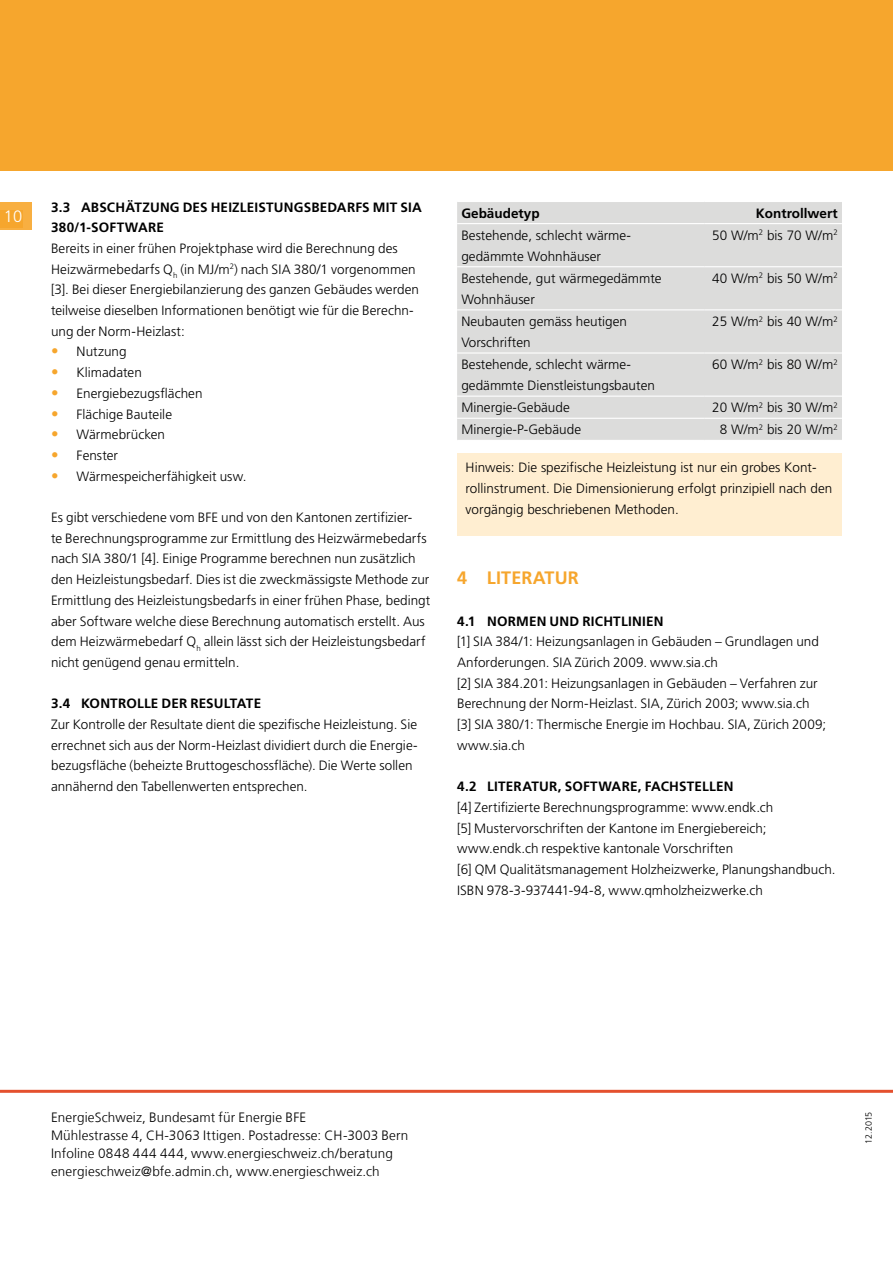
<style>
.page{position:relative;width:893px;height:1263px;background:#fff}
.page>*{position:absolute;margin:0;border:0;box-sizing:border-box;transform-origin:0 0}
.t1{font:700 18px "Frutiger LT Std";letter-spacing:.01em;color:#f6a62d}
.t2{font:300 16.5px "Frutiger LT Std";color:#fff}
.t3{font:300 13.5px/20.7px "Frutiger LT Std";color:#000}
.t4{font:300 13.5px/18px "Frutiger LT Com";letter-spacing:.015em;color:#000}
.t5{font:700 13.5px/20.7px "Frutiger LT Std";letter-spacing:.015em;color:#000}
.t6{font:300 9px "Frutiger LT Com";letter-spacing:-.015em;color:#000}
.s1{font-size:15px;color:#f6a62d}
</style>
<div class="page">
<div style="left:0;top:202px;width:32px;height:28px;background:#f8af41"></div>
<div style="left:0;top:210px;width:22px;height:18px;background:#f6a62d"></div>
<div style="left:457px;top:202px;width:385px;height:238px;background:#dcdcdb"></div>
<hr style="left:457px;top:223px;width:248px;height:1px;background:#fff">
<hr style="left:705px;top:223px;width:137px;height:1px;background:#fff">
<hr style="left:457px;top:266px;width:248px;height:1px;background:#fff">
<hr style="left:705px;top:266px;width:137px;height:1px;background:#fff">
<hr style="left:457px;top:309px;width:248px;height:1px;background:#fff">
<hr style="left:705px;top:309px;width:137px;height:1px;background:#fff">
<hr style="left:457px;top:352px;width:248px;height:2px;background:#fff">
<hr style="left:705px;top:352px;width:137px;height:2px;background:#fff">
<hr style="left:457px;top:396px;width:248px;height:1px;background:#fff">
<hr style="left:705px;top:396px;width:137px;height:1px;background:#fff">
<hr style="left:457px;top:418px;width:248px;height:1px;background:#fff">
<hr style="left:705px;top:418px;width:137px;height:1px;background:#fff">
<div style="left:457px;top:453px;width:385px;height:82px;background:#ffeed1"></div>
<div style="left:0;top:0;width:893px;height:170px;background:#f6a62d"></div>
<hr style="left:0;top:1090px;width:893px;height:3px;background:#e4502e">
<p class="t2" style="left:4px;top:207px;width:20px">10</p>
<p class="t5" style="left:51px;top:197px;width:372px">3.3 ABSCHÄTZUNG DES H EIZLEISTUNGSBEDARFS MIT SIA<br>380/1-SOFTWARE</p>
<p class="t3" style="left:51px;top:238px;width:370px">Bereits in einer frühen Projektphase wird die Berechnung des Heizwärmebedarfs Q<sub>h</sub> (in MJ/m<sup>2</sup>) nach SIA 380/1 vorgenommen [3]. Bei dieser Energiebilanzierung des ganzen Gebäudes werden teilweise dieselben Informationen benötigt wie für die Berechn&shy;ung der Norm-Heizlast:</p>
<p class="t3" style="left:51px;top:342px;width:77px"><span class="s1">•</span> Nutzung</p>
<p class="t3" style="left:51px;top:362px;width:92px"><span class="s1">•</span> Klimadaten</p>
<p class="t3" style="left:51px;top:383px;width:153px"><span class="s1">•</span> Energiebezugsflächen</p>
<p class="t3" style="left:51px;top:404px;width:123px"><span class="s1">•</span> Flächige Bauteile</p>
<p class="t3" style="left:51px;top:424px;width:116px"><span class="s1">•</span> Wärmebrücken</p>
<p class="t3" style="left:51px;top:445px;width:69px"><span class="s1">•</span> Fenster</p>
<p class="t3" style="left:51px;top:466px;width:197px"><span class="s1">•</span> Wärmespeicherfähigkeit usw.</p>
<p class="t3" style="left:51px;top:507px;width:381px">Es gibt verschiedene vom BFE und von den Kantonen zertifizier-<br>te Berechnungsprogramme zur Ermittlung des Heizwärmebedarfs nach SIA 380/1 [4]. Einige Programme berechnen nun zusätzlich den Heizleistungsbedarf. Dies ist die zweckmässigste Methode zur Ermittlung des Heizleistungsbedarfs in einer frühen Phase, bedingt aber Software welche diese Berechnung automatisch erstellt. Aus dem Heizwärmebedarf Q<sub>h</sub> allein lässt sich der Heizleistungsbedarf nicht genügend genau ermitteln.</p>
<p class="t5" style="left:51px;top:693px;width:212px">3.4 KONTROLLE DER RESULTATE</p>
<p class="t3" style="left:51px;top:714px;width:368px">Zur Kontrolle der Resultate dient die spezifische Heizleistung. Sie errechnet sich aus der Norm-Heizlast dividiert durch die Energie&shy;bezugsfläche (beheizte Bruttogeschossfläche). Die Werte sollen annähernd den Tabellenwerten entsprechen.</p>
<p class="t5" style="left:461px;top:203px;width:80px">GEBÄUDETYP</p>
<p class="t5" style="left:756px;top:203px;width:83px">KONTROLLWERT</p>
<p class="t3" style="left:461px;top:225px;width:171px">Bestehende, schlecht wärme&shy;gedämmte Wohnhäuser</p>
<p class="t3" style="left:712px;top:225px;width:127px">50 W/m<sup>2</sup> bis 70 W/m<sup>2</sup></p>
<p class="t3" style="left:461px;top:268px;width:202px">Bestehende, gut wärmegedämmte<br>Wohnhäuser</p>
<p class="t3" style="left:712px;top:268px;width:127px">40 W/m<sup>2</sup> bis 50 W/m<sup>2</sup></p>
<p class="t3" style="left:461px;top:311px;width:167px">Neubauten gemäss heutigen<br>Vorschriften</p>
<p class="t3" style="left:712px;top:311px;width:127px">25 W/m<sup>2</sup> bis 40 W/m<sup>2</sup></p>
<p class="t3" style="left:461px;top:354px;width:195px">Bestehende, schlecht wärme&shy;gedämmte Dienstleistungsbauten</p>
<p class="t3" style="left:712px;top:354px;width:127px">60 W/m<sup>2</sup> bis 80 W/m<sup>2</sup></p>
<p class="t3" style="left:461px;top:397px;width:110px">Minergie-Gebäude</p>
<p class="t3" style="left:712px;top:397px;width:127px">20 W/m<sup>2</sup> bis 30 W/m<sup>2</sup></p>
<p class="t3" style="left:461px;top:420px;width:121px">Minergie-P-Gebäude</p>
<p class="t3" style="left:720px;top:420px;width:119px">8 W/m<sup>2</sup> bis 20 W/m<sup>2</sup></p>
<p class="t3" style="left:466px;top:457px;width:368px">Hinweis: Die spezifische Heizleistung ist nur ein grobes Kont&shy;rollinstrument. Die Dimensionierung erfolgt prinzipiell nach den vorgängig beschriebenen Methoden.</p>
<h1 class="t1" style="left:457px;top:567px;width:123px">4 LITERATUR</h1>
<p class="t5" style="left:457px;top:611px;width:208px">4.1 NORMEN UND RICHTLINIEN</p>
<p class="t3" style="left:457px;top:631px;width:371px">[1] SIA 384/1: Heizungsanlagen in Gebäuden – Grundlagen und Anforderungen. SIA Zürich 2009. www.sia.ch<br>[2] SIA 384.201: Heizungsanlagen in Gebäuden – Verfahren zur Berechnung der Norm-Heizlast. SIA, Zürich 2003; www.sia.ch [3] SIA 380/1: Thermische Energie im Hochbau. SIA, Zürich 2009; www.sia.ch</p>
<p class="t5" style="left:457px;top:776px;width:278px">4.2 LITERATUR, SOFTWARE, FACHSTELLEN</p>
<p class="t3" style="left:457px;top:797px;width:380px">[4] Zertifizierte Berechnungsprogramme: www.endk.ch<br>[5] Mustervorschriften der Kantone im Energiebereich; www.endk.ch respektive kantonale Vorschriften<br>[6] QM Qualitätsmanagement Holzheizwerke, Planungshandbuch.<br>ISBN 978-3-937441-94-8, www.qmholzheizwerke.ch</p>
<p class="t4" style="left:51px;top:1108px;width:359px">EnergieSchweiz, Bundesamt für Energie BFE<br>Mühlestrasse 4, CH-3063 Ittigen. Postadresse: CH-3003 Bern Infoline 0848 444 444, www.energieschweiz.ch/beratung energieschweiz@bfe.admin.ch, www.energieschweiz.ch</p>
<p class="t6" style="left:863px;top:1144px;width:34px;rotate:-90deg">12.2015</p>
</div>
